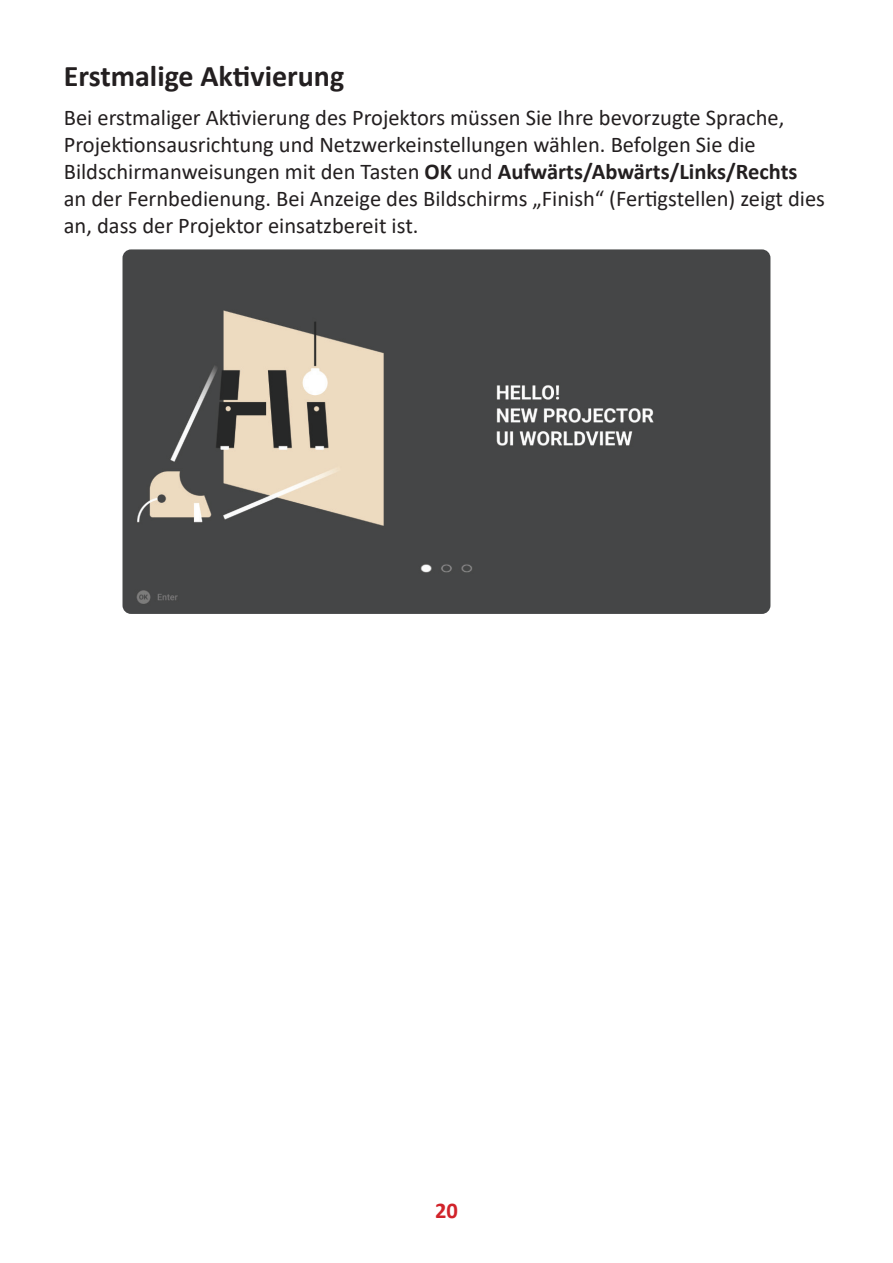
<style>
.page{position:relative;width:893px;height:1263px;background:#fff}
.page>*{position:absolute;margin:0;border:0;box-sizing:border-box;transform-origin:0 0}
.t1{font:700 30px "Calibri";color:#231f20}
.t2{font:22.5px/27px "Calibri";color:#231f20}
.t3{font:700 22.5px "Calibri";color:#d1232a}
.s1{font-weight:700}
</style>
<div class="page">
<img style="left:122px;top:249px;width:648px;height:365px">
<h1 class="t1" style="left:64px;top:55px;width:282px">Erstmalige Aktivierung</h1>
<p class="t2" style="left:64px;top:103px;width:763px">Bei erstmaliger Aktivierung des Projektors müssen Sie Ihre bevorzugte Sprache, Projektionsausrichtung und Netzwerkeinstellungen wählen. Befolgen Sie die Bildschirmanweisungen mit den Tasten <span class="s1">OK</span> und <span class="s1">Aufwärts/Abwärts/Links/Rechts </span>an der Fernbedienung. Bei Anzeige des Bildschirms „Finish“ (Fertigstellen) zeigt dies an, dass der Projektor einsatzbereit ist.</p>
<p class="t3" style="left:435px;top:1194px;width:24px">20</p>
</div>
